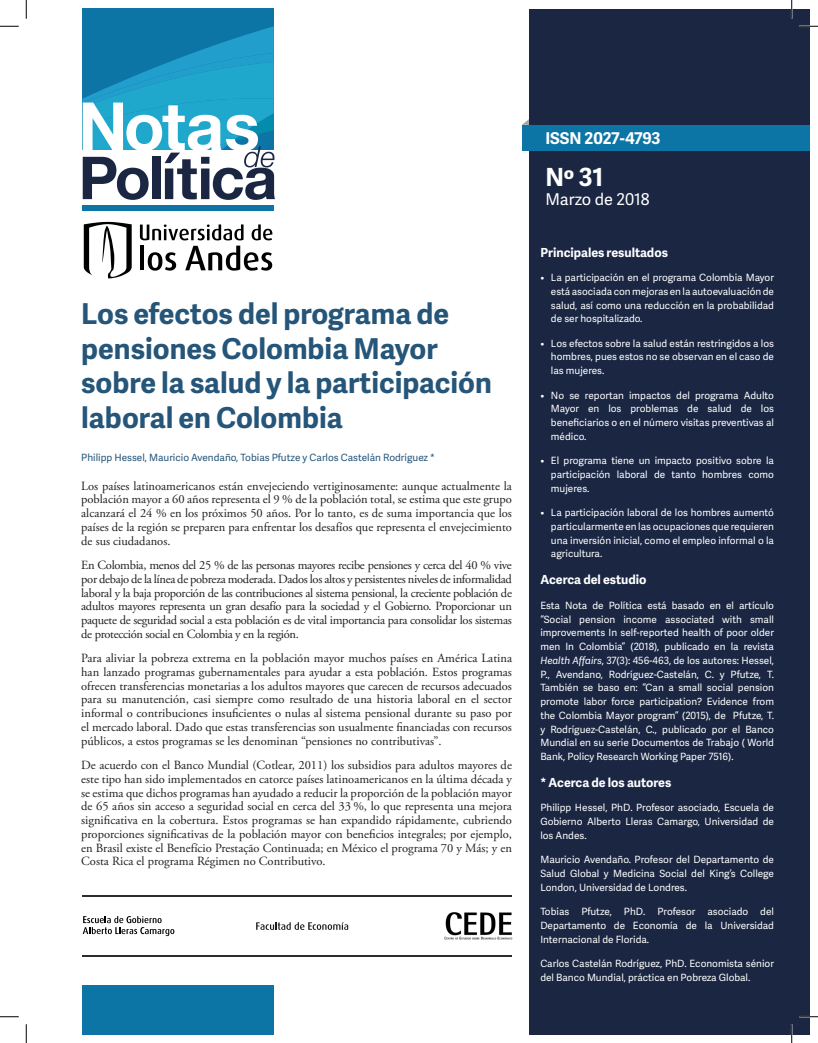
<style>
.page{position:relative;width:818px;height:1043px;background:#fff}
.page>*{position:absolute;margin:0;border:0;box-sizing:border-box;transform-origin:0 0}
.t1{font:700 28.75px/34.5px "Adelle Sans";color:#255579}
.t2{font:700 25px "Adelle Sans";color:#fff}
.t3{font:700 16.25px "Adelle Sans";color:#fff}
.t4{font:16.25px "Adelle Sans";color:#fff}
.t5{font:12.5px/13.8px "Adobe Garamond Pro";color:#231f20;text-align:justify}
.t6{font:700 12.5px "Adelle Sans";color:#fff}
.t7{font:10px/13.8px "Adelle Sans";color:#fff;text-align:justify}
.t8{font:10px "Adelle Sans";color:#255579}
.s1{font-style:italic}
</style>
<div class="page">
<svg style="left:522px;top:120px;width:6px;height:5px"></svg>
<div style="left:528px;top:9px;width:281px;height:1025px;background:#1a2642"></div>
<div style="left:521px;top:125px;width:288px;height:25px;background:#0d75a6"></div>
<div style="left:82px;top:9px;width:192px;height:141px;background:#0d75a6"></div>
<div style="left:82px;top:985px;width:192px;height:49px;background:#0d75a6"></div>
<div style="left:83px;top:205px;width:191px;height:6px;background:#0d75a6"></div>
<svg style="left:82px;top:26px;width:193px;height:174px"></svg>
<svg style="left:84px;top:222px;width:48px;height:56px"></svg>
<svg style="left:251px;top:224px;width:21px;height:16px"></svg>
<hr style="left:140px;top:245px;width:4px;height:25px;background:#000">
<svg style="left:148px;top:252px;width:28px;height:18px"></svg>
<svg style="left:185px;top:246px;width:87px;height:24px"></svg>
<svg style="left:140px;top:224px;width:103px;height:16px"></svg>
<svg style="left:256px;top:922px;width:92px;height:7px"></svg>
<svg style="left:83px;top:916px;width:91px;height:20px"></svg>
<hr style="left:83px;top:955px;width:428px;height:1px;background:#2e2b2e">
<hr style="left:83px;top:895px;width:428px;height:1px;background:#2e2b2e">
<img style="left:444px;top:912px;width:69px;height:28px">
<svg style="left:0;top:25px;width:19px;height:2px"></svg>
<svg style="left:799px;top:25px;width:19px;height:2px"></svg>
<svg style="left:0;top:1016px;width:19px;height:1px"></svg>
<svg style="left:799px;top:1015px;width:19px;height:2px"></svg>
<svg style="left:25px;top:0;width:2px;height:19px"></svg>
<svg style="left:25px;top:1024px;width:2px;height:18px"></svg>
<svg style="left:790px;top:0;width:2px;height:19px"></svg>
<svg style="left:790px;top:1024px;width:2px;height:18px"></svg>
<p class="t1" style="left:81px;top:295px;width:412px">Los efectos del programa de pensiones Colombia Mayor sobre la salud y la participación laboral en Colombia</p>
<p class="t8" style="left:81px;top:450px;width:355px">Philipp Hessel, Mauricio Avendaño, Tobias Pfutze y Carlos Castelán Rodríguez *</p>
<p class="t5" style="left:81px;top:479px;width:432px">Los países latinoamericanos están envejeciendo vertiginosamente: aunque actualmente la población mayor a 60 años representa el 9 % de la población total, se estima que este grupo alcanzará el 24 % en los próximos 50 años. Por lo tanto, es de suma importancia que los países de la región se preparen para enfrentar los desafíos que representa el envejecimiento de sus ciudadanos.</p>
<p class="t5" style="left:81px;top:558px;width:432px">En Colombia, menos del 25 % de las personas mayores recibe pensiones y cerca del 40 % vive por debajo de la línea de pobreza moderada. Dados los altos y persistentes niveles de informalidad laboral y la baja proporción de las contribuciones al sistema pensional, la creciente población de adultos mayores representa un gran desafío para la sociedad y el Gobierno. Proporcionar un paquete de seguridad social a esta población es de vital importancia para consolidar los sistemas de protección social en Colombia y en la región.</p>
<p class="t5" style="left:81px;top:651px;width:432px">Para aliviar la pobreza extrema en la población mayor muchos países en América Latina han lanzado programas gubernamentales para ayudar a esta población. Estos programas ofrecen transferencias monetarias a los adultos mayores que carecen de recursos adecuados para su manutención, casi siempre como resultado de una historia laboral en el sector informal o contribuciones insuficientes o nulas al sistema pensional durante su paso por el mercado laboral. Dado que estas transferencias son usualmente financiadas con recursos públicos, a estos programas se les denominan “pensiones no contributivas”.</p>
<p class="t5" style="left:81px;top:758px;width:432px">De acuerdo con el Banco Mundial (Cotlear, 2011) los subsidios para adultos mayores de este tipo han sido implementados en catorce países latinoamericanos en la última década y se estima que dichos programas han ayudado a reducir la proporción de la población mayor de 65 años sin acceso a seguridad social en cerca del 33 %, lo que representa una mejora significativa en la cobertura. Estos programas se han expandido rápidamente, cubriendo proporciones significativas de la población mayor con beneficios integrales; por ejemplo, en Brasil existe el Benefício Prestação Continuada; en México el programa 70 y Más; y en Costa Rica el programa Régimen no Contributivo.</p>
<p class="t3" style="left:545px;top:126px;width:116px">ISSN 2027-4793</p>
<p class="t2" style="left:545px;top:159px;width:60px">Nº 31</p>
<p class="t4" style="left:545px;top:188px;width:106px">Marzo de 2018</p>
<p class="t6" style="left:540px;top:243px;width:129px">Principales resultados</p>
<p class="t7" style="left:551px;top:270px;width:224px;text-indent:-11px">• La participación en el programa Colombia Mayor está asociada con mejoras en la autoevaluación de salud, así como una reducción en la probabilidad de ser hospitalizado.</p>
<p class="t7" style="left:551px;top:336px;width:224px;text-indent:-11px">• Los efectos sobre la salud están restringidos a los hombres, pues estos no se observan en el caso de las mujeres.</p>
<p class="t7" style="left:551px;top:388px;width:224px;text-indent:-11px">• No se reportan impactos del programa Adulto Mayor en los problemas de salud de los beneficiarios o en el número visitas preventivas al médico.</p>
<p class="t7" style="left:551px;top:453px;width:224px;text-indent:-11px">• El programa tiene un impacto positivo sobre la participación laboral de tanto hombres como mujeres.</p>
<p class="t7" style="left:551px;top:505px;width:224px;text-indent:-11px">• La participación laboral de los hombres aumentó particularmente en las ocupaciones que requieren una inversión inicial, como el empleo informal o la agricultura.</p>
<p class="t6" style="left:540px;top:570px;width:107px">Acerca del estudio</p>
<p class="t7" style="left:540px;top:598px;width:235px">Esta Nota de Política está basado en el artículo “Social pension income associated with small improvements In self-reported health of poor older men In Colombia” (2018), publicado en la revista <span class="s1">Health Affairs</span>, 37(3): 456-463, de los autores: Hessel, P., Avendano, Rodríguez-Castelán, C. y Pfutze, T.<br>También se baso en: “Can a small social pension promote labor force participation? Evidence from the Colombia Mayor program” (2015), de Pfutze, T. y Rodríguez-Castelán, C., publicado por el Banco Mundial en su serie Documentos de Trabajo ( World Bank, Policy Research Working Paper 7516).</p>
<p class="t6" style="left:540px;top:773px;width:132px">* Acerca de los autores</p>
<p class="t7" style="left:540px;top:800px;width:235px">Philipp Hessel, PhD. Profesor asociado, Escuela de Gobierno Alberto Lleras Camargo, Universidad de los Andes.</p>
<p class="t7" style="left:540px;top:852px;width:235px">Mauricio Avendaño. Profesor del Departamento de Salud Global y Medicina Social del King’s College London, Universidad de Londres.</p>
<p class="t7" style="left:540px;top:904px;width:235px">Tobias Pfutze, PhD. Profesor asociado del Departamento de Economía de la Universidad Internacional de Florida.</p>
<p class="t7" style="left:540px;top:956px;width:235px">Carlos Castelán Rodríguez, PhD. Economista sénior del Banco Mundial, práctica en Pobreza Global.</p>
</div>
